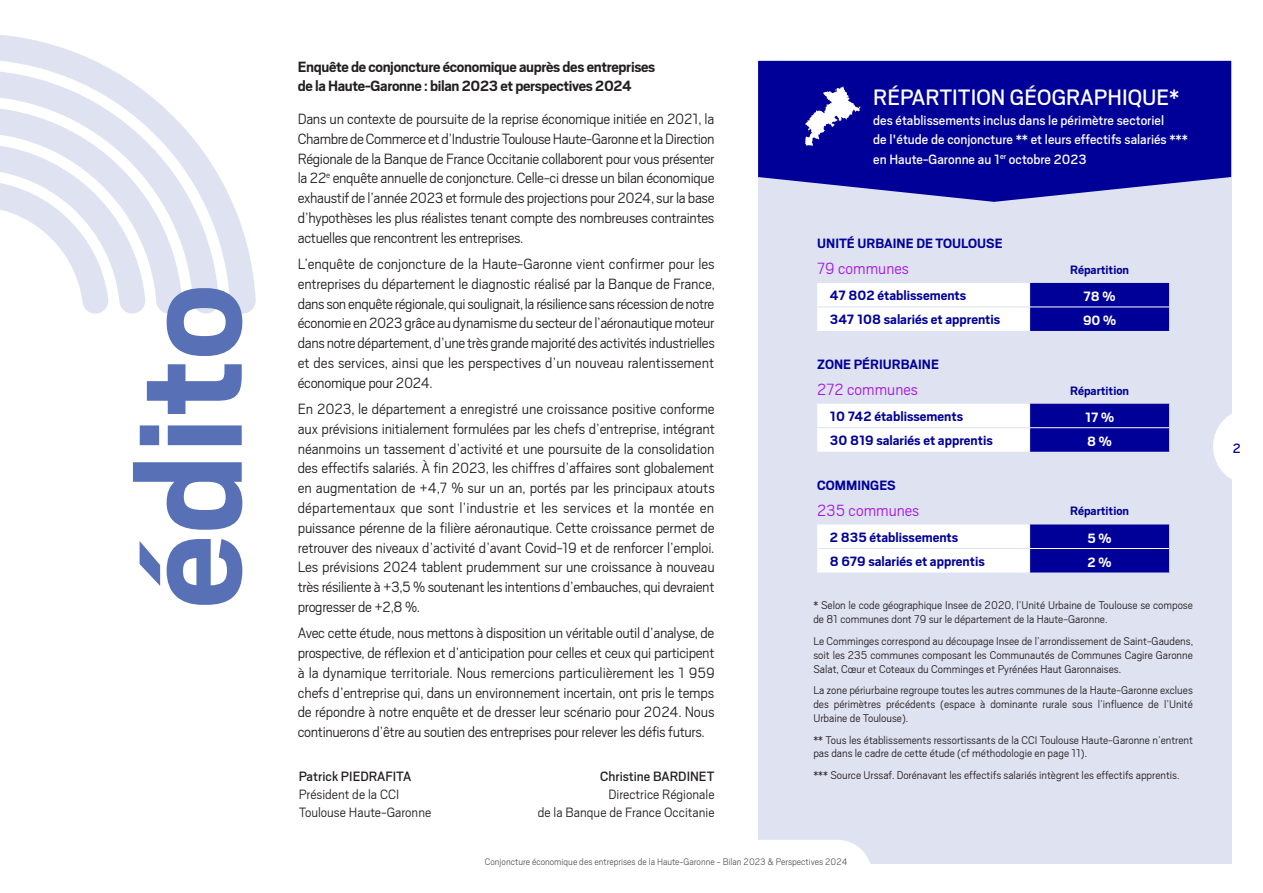
<style>
.page{position:relative;width:1263px;height:893px;background:#fff}
.page>*{position:absolute;margin:0;border:0;box-sizing:border-box;transform-origin:0 0}
.t1{font:700 165.75px "Scout";color:#5870b6}
.t2{font:24.75px "Scout";color:#fff}
.t3{font:300 18px "Scout";color:#a518e2}
.t4{font:300 16.5px/19.8px "Scout";letter-spacing:-.02em;color:#231f20;text-align:justify}
.t5{font:700 16.5px "Scout";letter-spacing:-.02em;color:#231f20}
.t6{font:700 15px "Scout";color:#009}
.t7{font:15px/19.5px "Scout";color:#fff}
.t8{font:300 15px/18px "Scout";color:#231f20;text-align:right}
.t9{font:15px "Scout";color:#231f20}
.t10{font:700 15px "Scout";color:#fff}
.t11{font:15px "Scout";color:#009}
.t12{font:700 13.5px "Scout";color:#009}
.t13{font:300 12.45px/13.8px "Scout";color:#231f20}
.t14{font:300 10.5px "Scout";color:#57585a}
</style>
<div class="page">
<div style="left:758px;top:61px;width:473px;height:802px;background:#dfe2f1"></div>
<svg style="left:758px;top:61px;width:473px;height:141px;background:#1415a1"></svg>
<svg style="left:805px;top:86px;width:55px;height:60px;background:#5a5abd"></svg>
<svg style="left:817px;top:283px;width:353px;height:48px;background:#9b9bd7"></svg>
<hr style="left:817px;top:307px;width:212px;height:1px;background:#dfe2f1">
<svg style="left:817px;top:404px;width:353px;height:48px;background:#9b9bd7"></svg>
<hr style="left:817px;top:427px;width:212px;height:1px;background:#dfe2f1">
<svg style="left:817px;top:524px;width:353px;height:48px;background:#9b9cd7"></svg>
<hr style="left:817px;top:548px;width:212px;height:1px;background:#dfe2f1">
<svg style="left:758px;top:840px;width:114px;height:24px;background:#fcfcfd"></svg>
<svg style="left:0;top:35px;width:256px;height:279px"></svg>
<svg style="left:0;top:70px;width:219px;height:244px;fill:#dfe2f1"></svg>
<svg style="left:0;top:107px;width:183px;height:207px"></svg>
<svg style="left:1213px;top:408px;width:19px;height:77px"></svg>
<p class="t1" style="left:101px;top:609px;width:326px;rotate:-90deg">édito</p>
<p class="t5" style="left:298px;top:58px;width:359px">Enquête de conjoncture économique auprès des entreprises</p>
<p class="t5" style="left:298px;top:77px;width:336px">de la Haute-Garonne : bilan 2023 et perspectives 2024</p>
<p class="t4" style="left:298px;top:108px;width:418px">Dans un contexte de poursuite de la reprise économique initiée en 2021, la Chambre de Commerce et d’Industrie Toulouse Haute-Garonne et laDirection Régionale de la Banque de France Occitanie collaborent pour vous présenter la 22<sup>e</sup> enquête annuelle de conjoncture. Celle-ci dresse un bilan économique exhaustif de l’année 2023 et formule des projections pour 2024, sur la base d’hypothèses les plus réalistes tenant compte des nombreuses contraintes actuelles que rencontrent les entreprises.</p>
<p class="t4" style="left:298px;top:253px;width:419px">L’enquête de conjoncture de la Haute-Garonne vient confirmer pour les entreprises du département le diagnostic réalisé par la Banque de France, dans son enquête régionale, qui soulignait, la résilience sans récession de notre économie en 2023 grâce au dynamisme du secteur de l’aéronautique moteur dans notre département, d’une très grande majorité des activités industrielles et des services, ainsi que les perspectives d’un nouveau ralentissement économique pour 2024.</p>
<p class="t4" style="left:298px;top:398px;width:419px">En 2023, le département a enregistré une croissance positive conforme aux prévisions initialement formulées par les chefs d’entreprise, intégrant néanmoins un tassement d’activité et une poursuite de la consolidation des effectifs salariés. À fin 2023, les chiffres d’affaires sont globalement en augmentation de +4,7 % sur un an, portés par les principaux atouts départementaux que sont l’industrie et les services et la montée en puissance pérenne de la filière aéronautique. Cette croissance permet de retrouver des niveaux d’activité d’avant Covid-19 et de renforcer l’emploi.<br>Les prévisions 2024 tablent prudemment sur une croissance à nouveau très résiliente à +3,5 % soutenant les intentions d’embauches, qui devraient progresser de +2,8 %.</p>
<p class="t4" style="left:298px;top:622px;width:418px">Avec cette étude, nous mettons à disposition un véritable outil d’analyse, de prospective, de réflexion et d’anticipation pour celles et ceux qui participent à la dynamique territoriale. Nous remercions particulièrement les 1 959 chefs d’entreprise qui, dans un environnement incertain, ont pris le temps de répondre à notre enquête et de dresser leur scénario pour 2024. Nous continuerons d’être au soutien des entreprises pour relever les défis futurs.</p>
<p class="t2" style="left:873px;top:82px;width:308px">RÉPARTITION GÉOGRAPHIQUE*</p>
<p class="t7" style="left:873px;top:110px;width:316px">des établissements inclus dans le périmètre sectoriel<br>de l'étude de conjoncture ** et leurs effectifs salariés *** en Haute-Garonne au 1<sup>er</sup> octobre 2023</p>
<p class="t6" style="left:817px;top:235px;width:187px">UNITÉ URBAINE DE TOULOUSE</p>
<p class="t3" style="left:817px;top:257px;width:93px">79 communes</p>
<p class="t12" style="left:1070px;top:262px;width:60px">Répartition</p>
<p class="t6" style="left:830px;top:287px;width:138px">47 802 établissements</p>
<p class="t10" style="left:1083px;top:288px;width:33px">78 %</p>
<p class="t6" style="left:830px;top:311px;width:172px">347 108 salariés et apprentis</p>
<p class="t10" style="left:1083px;top:312px;width:35px">90 %</p>
<p class="t6" style="left:817px;top:356px;width:123px">ZONE PÉRIURBAINE</p>
<p class="t3" style="left:817px;top:378px;width:102px">272 communes</p>
<p class="t12" style="left:1070px;top:383px;width:60px">Répartition</p>
<p class="t6" style="left:830px;top:408px;width:135px">10 742 établissements</p>
<p class="t10" style="left:1085px;top:409px;width:31px">17 %</p>
<p class="t6" style="left:830px;top:432px;width:164px">30 819 salariés et apprentis</p>
<p class="t10" style="left:1087px;top:433px;width:26px">8 %</p>
<p class="t6" style="left:817px;top:477px;width:80px">COMMINGES</p>
<p class="t3" style="left:817px;top:499px;width:104px">235 communes</p>
<p class="t12" style="left:1070px;top:504px;width:60px">Répartition</p>
<p class="t6" style="left:830px;top:529px;width:130px">2 835 établissements</p>
<p class="t10" style="left:1087px;top:530px;width:26px">5 %</p>
<p class="t6" style="left:830px;top:553px;width:156px">8 679 salariés et apprentis</p>
<p class="t10" style="left:1087px;top:554px;width:26px">2 %</p>
<p class="t13" style="left:813px;top:598px;width:381px">* Selon le code géographique Insee de 2020, l’Unité Urbaine de Toulouse se compose de 81 communes dont 79 sur le département de la Haute-Garonne.</p>
<p class="t13" style="left:813px;top:633px;width:381px;text-align:justify">Le Comminges correspond au découpage Insee de l’arrondissement de Saint-Gaudens, soit les 235 communes composant les Communautés de Communes Cagire Garonne Salat, Cœur et Coteaux du Comminges et Pyrénées Haut Garonnaises.</p>
<p class="t13" style="left:813px;top:683px;width:381px;text-align:justify">La zone périurbaine regroupe toutes les autres communes de la Haute-Garonne exclues des périmètres précédents (espace à dominante rurale sous l’influence de l’Unité Urbaine de Toulouse).</p>
<p class="t13" style="left:813px;top:732px;width:381px">** Tous les établissements ressortissants de la CCI Toulouse Haute-Garonne n’entrent pas dans le cadre de cette étude (cf méthodologie en page 11).</p>
<p class="t9" style="left:299px;top:767px;width:114px">Patrick PIEDRAFITA</p>
<p class="t8" style="left:299px;top:785px;width:102px">Président de la CCI</p>
<p class="t8" style="left:299px;top:803px;width:134px">Toulouse Haute-Garonne</p>
<p class="t9" style="left:600px;top:767px;width:116px">Christine BARDINET</p>
<p class="t13" style="left:813px;top:768px;width:368px">*** Source Urssaf. Dorénavant les effectifs salariés intègrent les effectifs apprentis.</p>
<p class="t8" style="left:538px;top:785px;width:178px">Directrice Régionale<br>de la Banque de France Occitanie</p>
<p class="t14" style="left:485px;top:855px;width:364px">Conjoncture économique des entreprises de la Haute-Garonne - Bilan 2023 &amp; Perspectives 2024</p>
<p class="t11" style="left:1233px;top:438px;width:10px">2</p>
</div>
